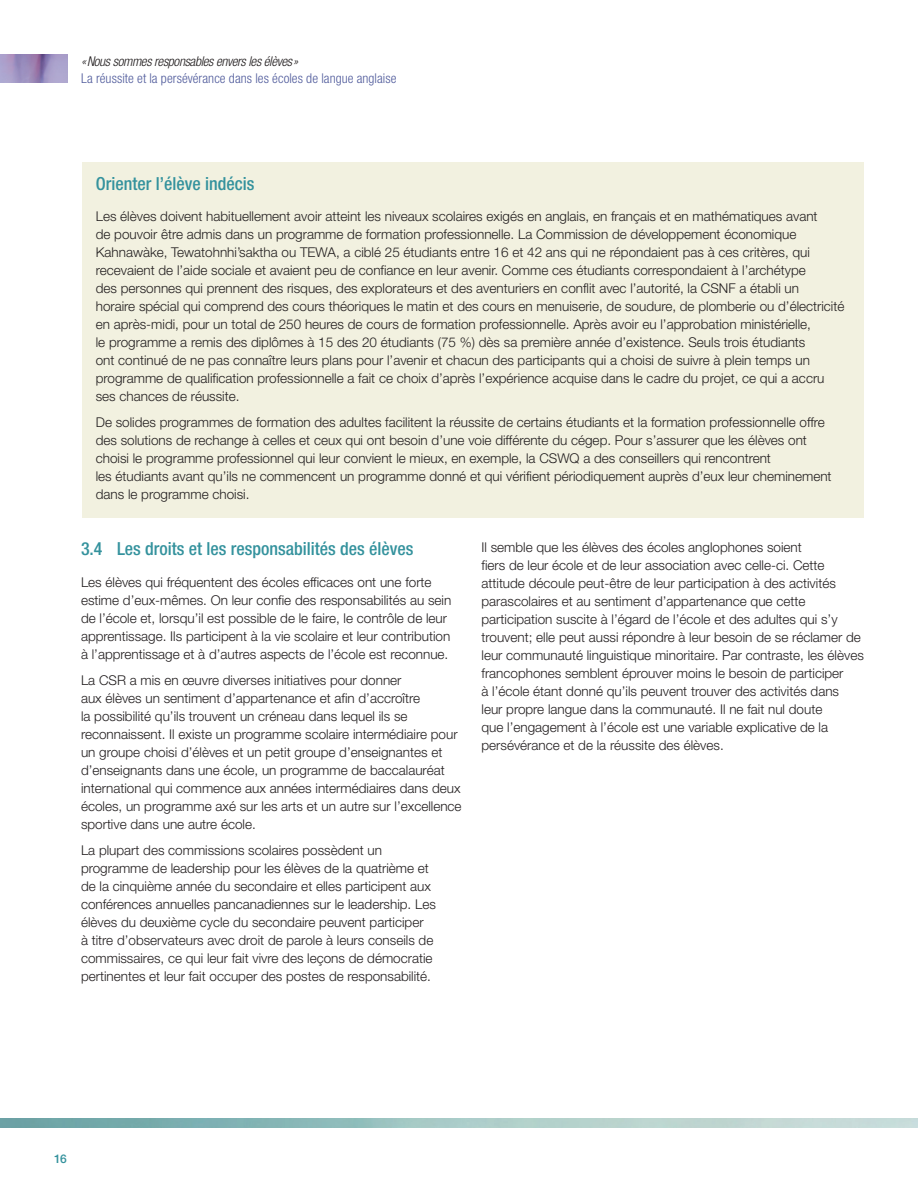
<style>
.page{position:relative;width:918px;height:1188px;background:#fff}
.page>*{position:absolute;margin:0;border:0;box-sizing:border-box;transform-origin:0 0}
.t1{font:500 condensed 18px "Helvetica Neue";color:#34929d}
.t2{font:300 13.5px/18px "Helvetica Neue";color:#231f20}
.t3{font:300 condensed 13.5px "Helvetica Neue";letter-spacing:.005em;color:#515c9c}
.t4{font:italic 300 condensed 13.5px "Helvetica Neue";letter-spacing:-.025em;color:#231f20}
.t5{font:500 12px "Helvetica Neue";color:#34929d}
</style>
<div class="page">
<img style="left:0;top:54px;width:68px;height:29px">
<div style="left:82px;top:162px;width:782px;height:355px;background:#f2f1e0"></div>
<p class="t4" style="left:81px;top:54px;width:219px">«Nous sommes responsables envers les élèves»</p>
<p class="t3" style="left:81px;top:70px;width:317px">La réussite et la persévérance dans les écoles de langue anglaise</p>
<h1 class="t1" style="left:96px;top:172px;width:160px">Orienter l’élève indécis</h1>
<p class="t2" style="left:96px;top:207px;width:750px">Les élèves doivent habituellement avoir atteint les niveaux scolaires exigés en anglais, en français et en mathématiques avant<br>de pouvoir être admis dans un programme de formation professionnelle. La Commission de développement économique Kahnawàke, Tewatohnhi’saktha ou TEWA, a ciblé 25 étudiants entre 16 et 42 ans qui ne répondaient pas à ces critères, qui recevaient de l’aide sociale et avaient peu de confiance en leur avenir. Comme ces étudiants correspondaient à l’archétype<br>des personnes qui prennent des risques, des explorateurs et des aventuriers en conflit avec l’autorité, la CSNF a établi un<br>horaire spécial qui comprend des cours théoriques le matin et des cours en menuiserie, de soudure, de plomberie ou d’électricité en après-midi, pour un total de 250 heures de cours de formation professionnelle. Après avoir eu l’approbation ministérielle,<br>le programme a remis des diplômes à 15 des 20 étudiants (75 %) dès sa première année d’existence. Seuls trois étudiants<br>ont continué de ne pas connaître leurs plans pour l’avenir et chacun des participants qui a choisi de suivre à plein temps un programme de qualification professionnelle a fait ce choix d’après l’expérience acquise dans le cadre du projet, ce qui a accru ses chances de réussite.</p>
<p class="t2" style="left:96px;top:413px;width:737px">De solides programmes de formation des adultes facilitent la réussite de certains étudiants et la formation professionnelle offre des solutions de rechange à celles et ceux qui ont besoin d’une voie différente du cégep. Pour s’assurer que les élèves ont choisi le programme professionnel qui leur convient le mieux, en exemple, la CSWQ a des conseillers qui rencontrent<br>les étudiants avant qu’ils ne commencent un programme donné et qui vérifient périodiquement auprès d’eux leur cheminement dans le programme choisi.</p>
<h1 class="t1" style="left:81px;top:538px;width:334px">3.4 Les droits et les responsabilités des élèves</h1>
<p class="t2" style="left:81px;top:573px;width:372px">Les élèves qui fréquentent des écoles efficaces ont une forte estime d’eux-mêmes. On leur confie des responsabilités au sein de l’école et, lorsqu’il est possible de le faire, le contrôle de leur apprentissage. Ils participent à la vie scolaire et leur contribution à l’apprentissage et à d’autres aspects de l’école est reconnue.</p>
<p class="t2" style="left:81px;top:671px;width:382px">La CSR a mis en œuvre diverses initiatives pour donner<br>aux élèves un sentiment d’appartenance et afin d’accroître<br>la possibilité qu’ils trouvent un créneau dans lequel ils se reconnaissent. Il existe un programme scolaire intermédiaire pour un groupe choisi d’élèves et un petit groupe d’enseignantes et d’enseignants dans une école, un programme de baccalauréat international qui commence aux années intermédiaires dans deux écoles, un programme axé sur les arts et un autre sur l’excellence sportive dans une autre école.</p>
<p class="t2" style="left:81px;top:841px;width:356px">La plupart des commissions scolaires possèdent un programme de leadership pour les élèves de la quatrième et de la cinquième année du secondaire et elles participent aux conférences annuelles pancanadiennes sur le leadership. Les élèves du deuxième cycle du secondaire peuvent participer<br>à titre d’observateurs avec droit de parole à leurs conseils de commissaires, ce qui leur fait vivre des leçons de démocratie pertinentes et leur fait occuper des postes de responsabilité.</p>
<p class="t2" style="left:482px;top:538px;width:384px">Il semble que les élèves des écoles anglophones soient<br>fiers de leur école et de leur association avec celle-ci. Cette attitude découle peut-être de leur participation à des activités parascolaires et au sentiment d’appartenance que cette participation suscite à l’égard de l’école et des adultes qui s’y trouvent; elle peut aussi répondre à leur besoin de se réclamer de leur communauté linguistique minoritaire. Par contraste, les élèves francophones semblent éprouver moins le besoin de participer<br>à l’école étant donné qu’ils peuvent trouver des activités dans<br>leur propre langue dans la communauté. Il ne fait nul doute<br>que l’engagement à l’école est une variable explicative de la persévérance et de la réussite des élèves.</p>
<p class="t5" style="left:54px;top:1152px;width:14px">16</p>
</div>
